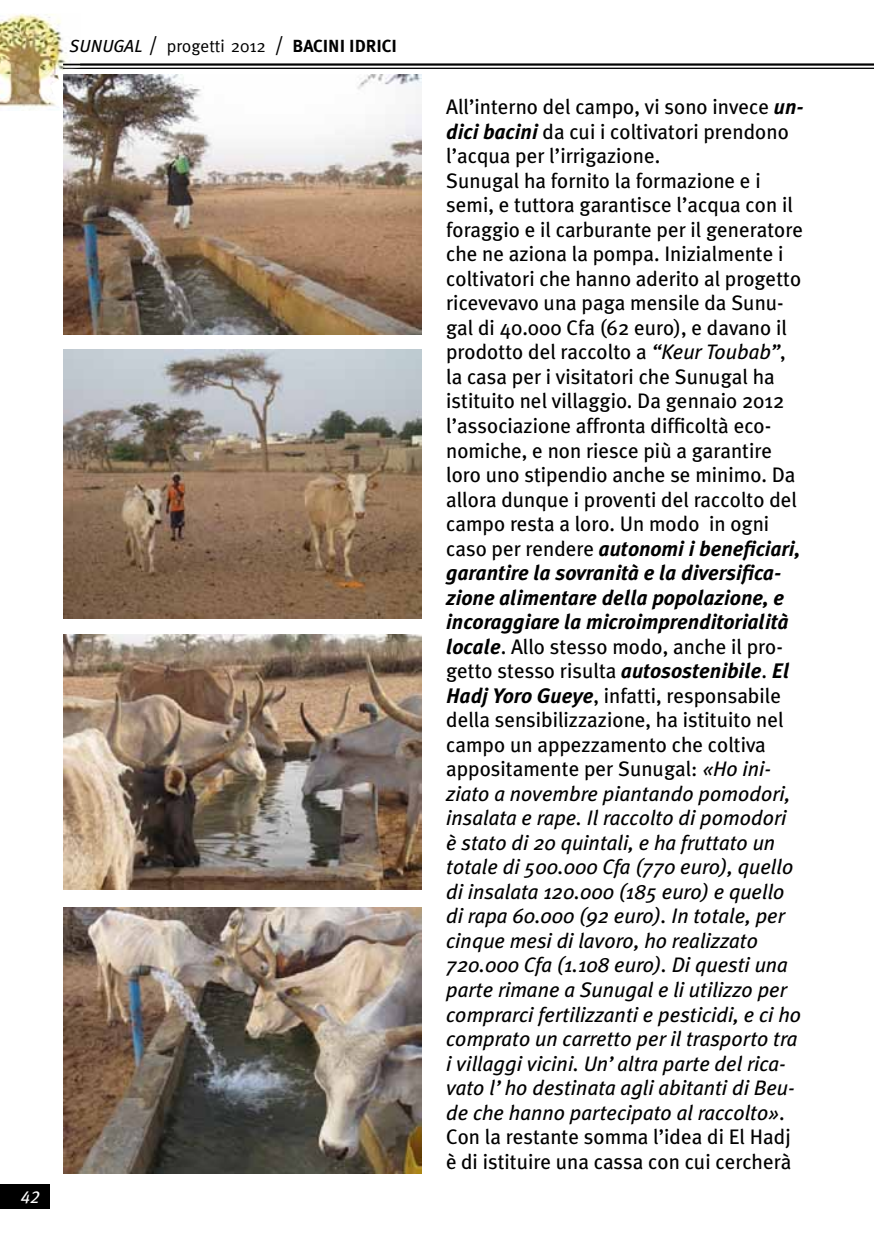
<style>
.page{position:relative;width:874px;height:1241px;background:#fff}
.page>*{position:absolute;margin:0;border:0;box-sizing:border-box;transform-origin:0 0}
.t1{font:21px/24.5px "Meta Plus";color:#000}
.t2{font:17.5px "Meta";color:#000}
.t3{font:italic 17.5px "Meta Plus Book Caps";color:#fff}
.s1{font-family:"Meta Plus Book Caps";font-style:italic}
.s2{font-size:21px}
.s3{font-family:"Meta Plus";font-weight:700}
.s4{font-weight:700;font-style:italic}
.s5{font-style:italic}
</style>
<div class="page">
<img style="left:0;top:14px;width:80px;height:96px">
<div style="left:0;top:1183px;width:50px;height:25px;background:#000"></div>
<hr style="left:63px;top:64px;width:810px;height:1px;background:#000">
<hr style="left:63px;top:68px;width:810px;height:1px;background:#000">
<img style="left:63px;top:75px;width:358px;height:260px">
<img style="left:63px;top:350px;width:358px;height:268px">
<img style="left:63px;top:634px;width:358px;height:254px">
<img style="left:63px;top:907px;width:358px;height:266px">
<p class="t2" style="left:69px;top:36px;width:329px"><span class="s1">SUNUGAL</span> <span class="s2">/</span> progetti 2012 <span class="s2">/</span> <span class="s3">BACINI IDRICI</span></p>
<p class="t3" style="left:21px;top:1186px;width:20px">42</p>
<p class="t1" style="left:446px;top:94px;width:358px">All’interno del campo, vi sono invece <span class="s4">un&shy;dici bacini</span> da cui i coltivatori prendono l’acqua per l’irrigazione.<br>Sunugal ha fornito la formazione e i semi, e tuttora garantisce l’acqua con il foraggio e il carburante per il generatore che ne aziona la pompa. I nizialmente i coltivatori che hanno aderito al progetto ricevevavo una paga mensile da Sunu&shy;gal di 40.000 Cfa (62 euro), e davano il prodotto del raccolto a <span class="s5">“Keur Toubab”</span>, la casa per i visitatori che Sunugal ha istituito nel villaggio. Da gennaio 2012 l’associazione affronta difficoltà eco&shy;nomiche, e non riesce più a garantire loro uno stipendio anche se minimo. Da allora dunque i proventi del raccolto del campo resta a loro. U n modo in ogni caso per rendere <span class="s4">autonomi i beneficiari, garantire la sovranità e la diversifica&shy;zione alimentare della popolazione, e incoraggiare la microimprenditorialità locale</span>. Allo stesso modo, anche il pro&shy;getto stesso risulta <span class="s4">autosostenibile</span>. <span class="s4">El Hadj Yoro Gueye</span>, infatti, responsabile della sensibilizzazione, ha istituito nel campo un appezzamento che coltiva appositamente per Sunugal: <span class="s5">«Ho ini&shy;ziato a novembre piantando pomodori, insalata e rape. Il raccolto di pomodori<br>è stato di 20 quintali, e ha fruttato un totale di 500.000 Cfa (770 euro), quello di insalata 120.000 (185 euro) e quello di rapa 60.000 (92 euro). In totale, per cinque mesi di lavoro, ho realizzato 720.000 Cfa (1.108 euro). Di questi una parte rimane a Sunugal e li utilizzo per comprarci fertilizzanti e pesticidi, e ci ho comprato un carretto per il trasporto tra i villaggi vicini. Un’altra parte del rica&shy;vato l’ho destinata agli abitanti di Beu&shy;de che hanno partecipato al raccolto»</span>.<br>Con la restante somma l’idea di El H adj è di istituire una cassa con cui cercherà</p>
</div>
